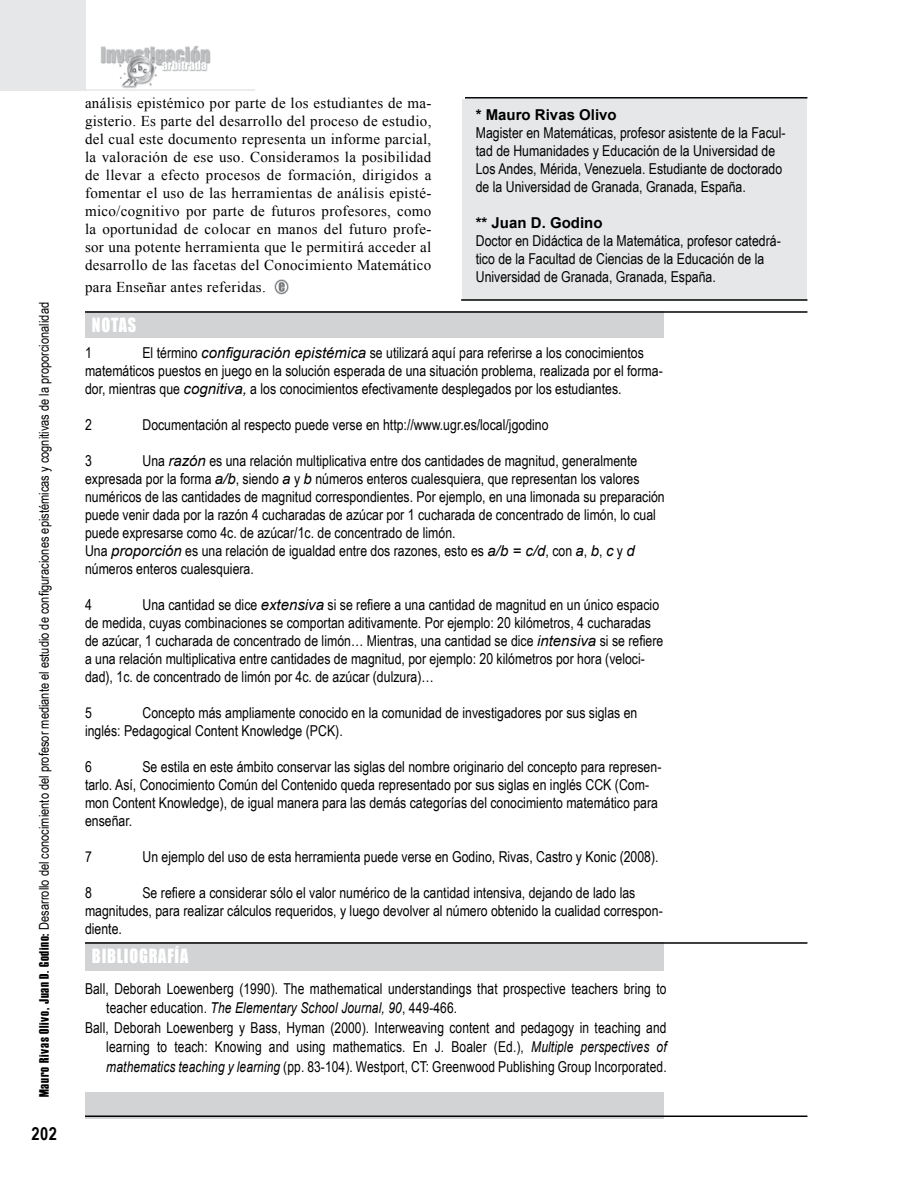
<style>
.page{position:relative;width:918px;height:1188px;background:#fff}
.page>*{position:absolute;margin:0;border:0;box-sizing:border-box;transform-origin:0 0}
.t1{font:18px "Impact";letter-spacing:.05em;color:#fff;scale:.9 1}
.t2{font:700 18px "Arial Narrow";color:#000}
.t3{font:15px/18px "Arial Narrow";color:#000}
.t4{font:15px/18px "Times New Roman";letter-spacing:.02em;color:#000;text-align:justify}
.t5{font:15px "Arial";letter-spacing:.01em;color:#000;scale:.8 1}
.t6{font:italic 15px "Arial";letter-spacing:.01em;color:#000;scale:.8 1}
.t7{font:13.5px "Arial Narrow";color:#000}
.s1{font-family:"Haettenschweiler"}
.s2{font-family:"Arial";font-weight:700}
.s3{font-family:"Arial";font-style:italic}
.s4{font-style:normal}
.s5{font-style:italic}
</style>
<div class="page">
<div style="left:0;top:0;width:86px;height:91px;background:#e6e7e8"></div>
<hr style="left:85px;top:89px;width:170px;height:2px;background:#e6e7e8">
<img style="left:100px;top:46px;width:111px;height:42px">
<div style="left:462px;top:99px;width:345px;height:201px;background:#e6e7e8"></div>
<hr style="left:465px;top:97px;width:342px;height:2px;background:#000">
<hr style="left:461px;top:299px;width:346px;height:2px;background:#000">
<div style="left:85px;top:311px;width:578px;height:26px;background:#d1d3d4"></div>
<div style="left:85px;top:944px;width:578px;height:26px;background:#d1d3d4"></div>
<div style="left:85px;top:1093px;width:578px;height:26px;background:#d1d3d4"></div>
<hr style="left:85px;top:311px;width:722px;height:2px;background:#000">
<hr style="left:85px;top:942px;width:722px;height:2px;background:#000">
<hr style="left:85px;top:1116px;width:722px;height:1px;background:#000">
<img style="left:274px;top:280px;width:15px;height:15px">
<p class="t7" style="left:34px;top:1097px;width:796px;rotate:-90deg"><span class="s1">Mauro Rivas Olivo, Juan D. Godino:</span> Desarrollo del conocimiento del profesor mediante el estudio de configuraciones epistémicas y cognitivas de la proporcionalidad</p>
<p class="t2" style="left:31px;top:1120px;width:27px">202</p>
<p class="t4" style="left:85px;top:94px;width:348px">análisis epistémico por parte de los estudiantes de ma&shy;gisterio. Es parte del desarrollo del proceso de estudio, del cual este documento representa un informe parcial, la valoración de ese uso. Consideramos la posibilidad de llevar a efecto procesos de formación, dirigidos a fomentar el uso de las herramientas de análisis episté&shy;mico/cognitivo por parte de futuros profesores, como la oportunidad de colocar en manos del futuro profe&shy;sor una potente herramienta que le permitirá acceder al desarrollo de las facetas del Conocimiento Matemático</p>
<p class="t4" style="left:85px;top:278px;width:182px">para Enseñar antes referidas.</p>
<p class="t1" style="left:92px;top:311px;width:109px">BIBLIOGRAFIA</p>
<p class="t1" style="left:92px;top:311px;width:11px">NOTAS</p>
<p class="t3" style="left:476px;top:106px;width:311px"><span class="s2">* Mauro Rivas Olivo<br></span>Magister en Matemáticas, profesor asistente de la Facul&shy;tad de Humanidades y Educación de la Universidad de Los Andes, Mérida, Venezuela. Estudiante de doctorado de la Universidad de Granada, Granada, España.</p>
<p class="t3" style="left:476px;top:214px;width:306px"><span class="s2">** Juan D. Godino<br></span>Doctor en Didáctica de la Matemática, profesor catedrá&shy;tico de la Facultad de Ciencias de la Educación de la Universidad de Granada, Granada, España.</p>
<p class="t3" style="left:85px;top:344px;width:579px;text-indent:57px">El término <span class="s3">configuración epistémica</span> se utilizará aquí para referirse a los conocimientos matemáticos puestos en juego en la solución esperada de una situación problema, realizada por el forma&shy;dor, mientras que <span class="s3">cognitiva,</span> a los conocimientos efectivamente desplegados por los estudiantes.</p>
<p class="t3" style="left:85px;top:416px;width:8px">2</p>
<p class="t3" style="left:142px;top:416px;width:408px">Documentación al respecto puede verse en http://www.ugr.es/local/jgodino</p>
<p class="t3" style="left:85px;top:452px;width:8px">3</p>
<p class="t3" style="left:85px;top:344px;width:8px">1</p>
<p class="t3" style="left:85px;top:452px;width:581px;text-indent:57px">Una <span class="s3">razón</span> es una relación multiplicativa entre dos cantidades de magnitud, generalmente expresada por la forma <span class="s3">a/b</span>, siendo <span class="s3">a</span> y <span class="s3">b</span> números enteros cualesquiera, que representan los valores numéricos de las cantidades de magnitud correspondientes. Por ejemplo, en una limonada su preparación puede venir dada por la razón 4 cucharadas de azúcar por 1 cucharada de concentrado de limón, lo cual puede expresarse como 4c. de azúcar/1c. de concentrado de limón.<br>Una <span class="s3">proporción</span> es una relación de igualdad entre dos razones, esto es <span class="s3">a/b = c/d</span>, con <span class="s3">a</span>, <span class="s3">b</span>, <span class="s3">c</span> y <span class="s3">d </span>números enteros cualesquiera.</p>
<p class="t3" style="left:85px;top:596px;width:8px">4</p>
<p class="t3" style="left:85px;top:596px;width:580px;text-indent:57px">Una cantidad se dice <span class="s3">extensiva</span> si se refiere a una cantidad de magnitud en un único espacio de medida, cuyas combinaciones se comportan aditivamente. Por ejemplo: 20 kilómetros, 4 cucharadas de azúcar, 1 cucharada de concentrado de limón… Mientras, una cantidad se dice <span class="s3">intensiva</span> si se refiere a una relación multiplicativa entre cantidades de magnitud, por ejemplo: 20 kilómetros por hora (veloci&shy;dad), 1c. de concentrado de limón por 4c. de azúcar (dulzura)…</p>
<p class="t3" style="left:85px;top:704px;width:8px">5</p>
<p class="t3" style="left:85px;top:704px;width:554px;text-indent:57px">Concepto más ampliamente conocido en la comunidad de investigadores por sus siglas en inglés: Pedagogical Content Knowledge (PCK).</p>
<p class="t3" style="left:85px;top:758px;width:8px">6</p>
<p class="t3" style="left:85px;top:758px;width:578px;text-indent:57px">Se estila en este ámbito conservar las siglas del nombre originario del concepto para represen&shy;tarlo. Así, Conocimiento Común del Contenido queda representado por sus siglas en inglés CCK (Com&shy;mon Content Knowledge), de igual manera para las demás categorías del conocimiento matemático para enseñar.</p>
<p class="t3" style="left:85px;top:848px;width:8px">7</p>
<p class="t3" style="left:142px;top:848px;width:518px">Un ejemplo del uso de esta herramienta puede verse en Godino, Rivas, Castro y Konic (2008).</p>
<p class="t3" style="left:85px;top:884px;width:8px">8</p>
<p class="t3" style="left:85px;top:884px;width:579px;text-indent:57px">Se refiere a considerar sólo el valor numérico de la cantidad intensiva, dejando de lado las magnitudes, para realizar cálculos requeridos, y luego devolver al número obtenido la cualidad correspon&shy;diente.</p>
<p class="t1" style="left:92px;top:942px;width:52px">BIBLIOGRAFÍA</p>
<p class="t5" style="left:85px;top:979px;width:728px">Ball, Deborah Loewenberg (1990). The mathematical understandings that prospective teachers bring to</p>
<p class="t6" style="left:106px;top:999px;width:440px"><span class="s4">teacher education.</span> The Elementary School Journal, 90<span class="s4">, 449-466.</span></p>
<p class="t5" style="left:85px;top:1018px;width:728px">Ball, Deborah Loewenberg y Bass, Hyman (2000). Interweaving content and pedagogy in teaching and</p>
<p class="t5" style="left:106px;top:1037px;width:702px">learning to teach: Knowing and using mathematics. En J. Boaler (Ed.), <span class="s5">Multiple perspectives of</span></p>
<p class="t5" style="left:106px;top:1057px;width:702px"><span class="s5">mathematics teaching y learning</span> (pp. 83-104). Westport, CT: Greenwood Publishing Group Incorporated.</p>
<p class="t1" style="left:102px;top:942px;width:98px">IBLIOGRAFIA</p>
</div>
